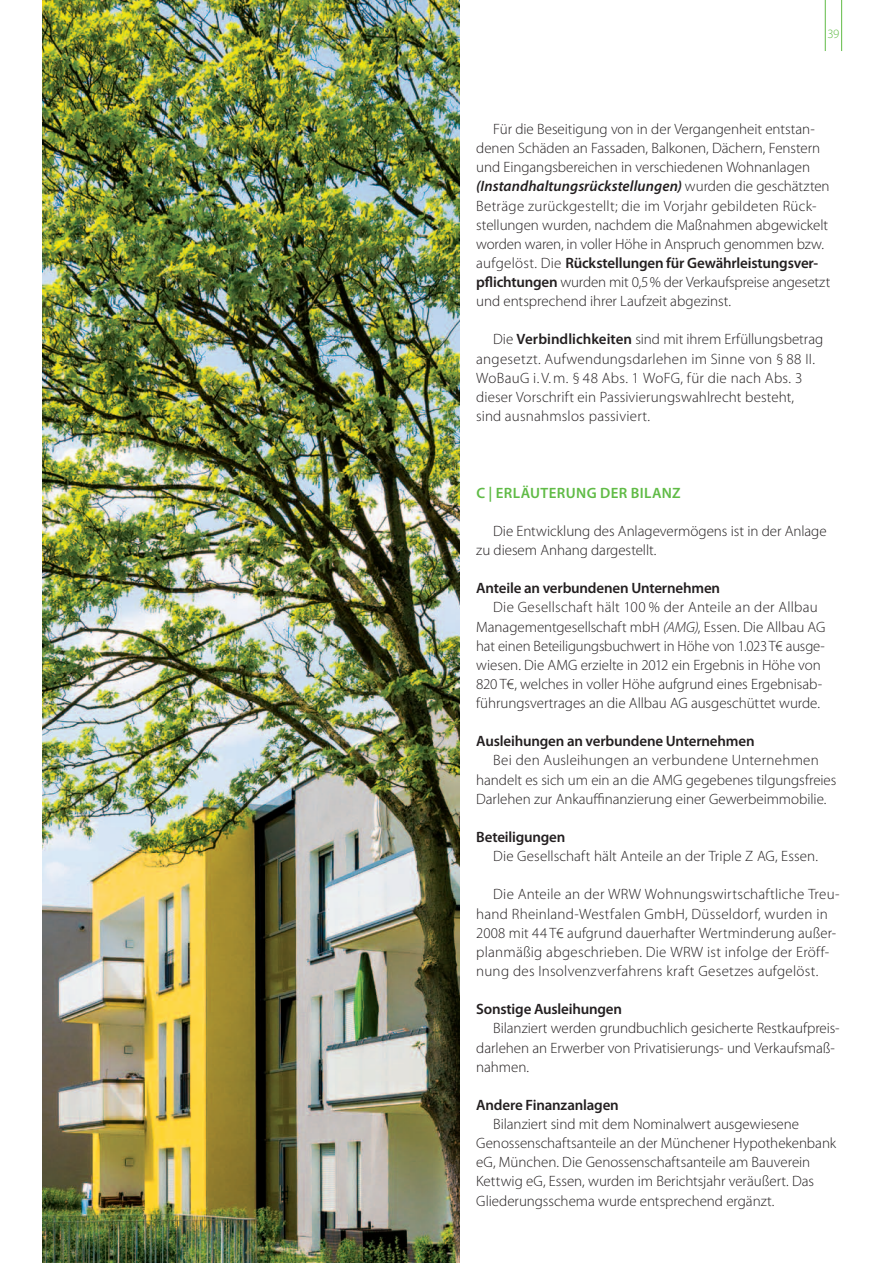
<style>
.page{position:relative;width:893px;height:1263px;background:#fff}
.page>*{position:absolute;margin:0;border:0;box-sizing:border-box;transform-origin:0 0}
.FLIESSTEXT_SCHWARZ_L{font:300 15px/19.2px "Myriad Pro";color:#231f20}
.FLIESSTEXT_SCHWARZ_L-2{font:600 15px "Myriad Pro";letter-spacing:-.015em;color:#231f20}
.FLIESSTEXT_BLAU_LIGH{font:600 15px "Myriad Pro";letter-spacing:.025em;color:#60bb46}
.t1{font:300 12.75px "Myriad Pro";color:#60bb46}
.s1{font-weight:600;font-style:italic}
.s2{font-weight:600}
.s3{font-style:italic}
</style>
<div class="page">
<hr style="left:841px;top:0;width:1px;height:51px;background:#60bb46">
<hr style="left:825px;top:0;width:1px;height:51px;background:#60bb46">
<img style="left:43px;top:0;width:416px;height:1263px">
<p class="t1" style="left:827px;top:26px;width:14px">39</p>
<p class="FLIESSTEXT_SCHWARZ_L" style="left:476px;top:119px;width:356px;text-indent:17px">Für die Beseitigung von in der Vergangenheit entstan&shy;denen Schäden an Fassaden, Balkonen, Dächern, Fenstern und Eingangsbereichen in verschiedenen Wohnanlagen <span class="s1">(Instandhaltungsrückstellungen)</span> wurden die geschätzten Beträge zurückgestellt; die im Vorjahr gebildeten Rück&shy;stellungen wurden, nachdem die Maßnahmen abgewickelt worden waren, in voller Höhe in Anspruch genommen bzw. aufgelöst. Die <span class="s2">Rückstellungen für Gewährleistungsver&shy;pflichtungen</span> wurden mit 0,5 % der Verkaufspreise angesetzt und entsprechend ihrer Laufzeit abgezinst.</p>
<p class="FLIESSTEXT_SCHWARZ_L" style="left:476px;top:330px;width:349px;text-indent:17px">Die <span class="s2">Verbindlichkeiten</span> sind mit ihrem Erfüllungsbetrag angesetzt. Aufwendungsdarlehen im Sinne von § 88 II.<br>WoBauG i. V. m. § 48 Abs. 1 WoFG, für die nach Abs. 3 dieser Vorschrift ein Passivierungswahlrecht besteht,<br>sind ausnahmslos passiviert.</p>
<p class="FLIESSTEXT_BLAU_LIGH" style="left:476px;top:483px;width:206px">C | ERLÄUTERUNG DER BILANZ</p>
<p class="FLIESSTEXT_SCHWARZ_L" style="left:476px;top:521px;width:352px;text-indent:17px">Die Entwicklung des Anlagevermögens ist in der Anlage zu diesem Anhang dargestellt.</p>
<p class="FLIESSTEXT_SCHWARZ_L-2" style="left:476px;top:579px;width:245px">Anteile an verbundenen Unternehmen</p>
<p class="FLIESSTEXT_SCHWARZ_L" style="left:476px;top:598px;width:351px;text-indent:17px">Die Gesellschaft hält 100 % der Anteile an der Allbau Managementgesellschaft mbH <span class="s3">(AMG)</span>, Essen. Die Allbau AG hat einen Beteiligungsbuchwert in Höhe von 1.023 T€ ausge&shy;wiesen. Die AMG erzielte in 2012 ein Ergebnis in Höhe von 820 T€, welches in voller Höhe aufgrund eines Ergebnisab&shy;führungsvertrages an die Allbau AG ausgeschüttet wurde.</p>
<p class="FLIESSTEXT_SCHWARZ_L-2" style="left:476px;top:732px;width:280px">Ausleihungen an verbundene Unternehmen</p>
<p class="FLIESSTEXT_SCHWARZ_L" style="left:476px;top:751px;width:362px;text-indent:17px">Bei den Ausleihungen an verbundene Unternehmen handelt es sich um ein an die AMG gegebenes tilgungsfreies<br>Darlehen zur Ankauffinanzierung einer Gewerbeimmobilie.</p>
<p class="FLIESSTEXT_SCHWARZ_L-2" style="left:476px;top:827px;width:91px">Beteiligungen</p>
<p class="FLIESSTEXT_SCHWARZ_L" style="left:493px;top:846px;width:326px">Die Gesellschaft hält Anteile an der Triple Z AG, Essen.</p>
<p class="FLIESSTEXT_SCHWARZ_L" style="left:476px;top:885px;width:365px;text-indent:17px">Die Anteile an der WRW Wohnungswirtschaftliche Treu&shy;hand Rheinland-Westfalen GmbH, Düsseldorf, wurden in 2008 mit 44 T€ aufgrund dauerhafter Wertminderung außer&shy;planmäßig abgeschrieben. Die WRW ist infolge der Eröff&shy;nung des Insolvenzverfahrens kraft Gesetzes aufgelöst.</p>
<p class="FLIESSTEXT_SCHWARZ_L-2" style="left:476px;top:1000px;width:147px">Sonstige Ausleihungen</p>
<p class="FLIESSTEXT_SCHWARZ_L" style="left:476px;top:1018px;width:365px;text-indent:17px">Bilanziert werden grundbuchlich gesicherte Restkaufpreis&shy;darlehen an Erwerber von Privatisierungs- und Verkaufsmaß&shy;nahmen.</p>
<p class="FLIESSTEXT_SCHWARZ_L-2" style="left:476px;top:1095px;width:144px">Andere Finanzanlagen</p>
<p class="FLIESSTEXT_SCHWARZ_L" style="left:476px;top:1114px;width:362px;text-indent:17px">Bilanziert sind mit dem Nominalwert ausgewiesene Genossenschaftsanteile an der Münchener Hypothekenbank eG, München. Die Genossenschaftsanteile am Bauverein Kettwig eG, Essen, wurden im Berichtsjahr veräußert. Das Gliederungsschema wurde entsprechend ergänzt.</p>
</div>
